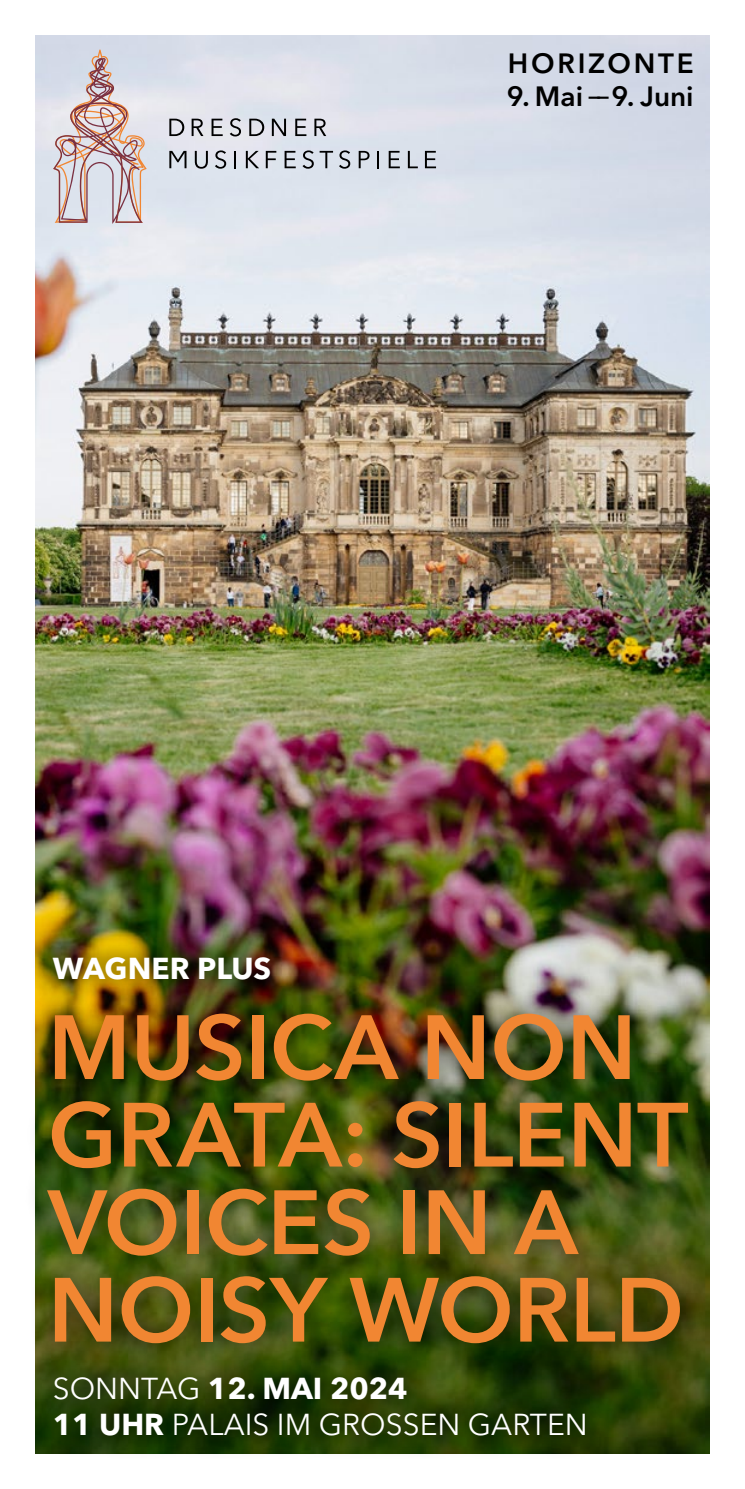
<style>
.page{position:relative;width:745px;height:1489px;background:#fff}
.page>*{position:absolute;margin:0;border:0;box-sizing:border-box;transform-origin:0 0}
.t1{font:600 90px/87.5px "Avenir Next LT Pro";letter-spacing:-.005em;color:#f18632}
.t2{font:30px/36px "Avenir Next LT Pro";color:#fff}
.t3{font:700 30px "Avenir Next LT Pro";color:#fff}
.t4{font:600 27.75px "Avenir Next LT Pro";letter-spacing:.095em;color:#000}
.s1{font-size:20.75px}
.s2{font-weight:700}
</style>
<div class="page">
<img style="left:35px;top:35px;width:674px;height:896px">
<div style="left:22px;top:931px;width:690px;height:529px;background:#000;opacity:.5"></div>
<svg style="left:169px;top:119px;width:15px;height:17px"></svg>
<svg style="left:191px;top:119px;width:12px;height:17px"></svg>
<svg style="left:211px;top:119px;width:11px;height:17px"></svg>
<svg style="left:229px;top:118px;width:12px;height:18px"></svg>
<svg style="left:249px;top:119px;width:15px;height:17px"></svg>
<svg style="left:272px;top:119px;width:14px;height:17px"></svg>
<svg style="left:295px;top:119px;width:11px;height:17px"></svg>
<svg style="left:169px;top:151px;width:17px;height:17px"></svg>
<svg style="left:195px;top:151px;width:13px;height:18px"></svg>
<svg style="left:215px;top:150px;width:11px;height:19px"></svg>
<svg style="left:234px;top:151px;width:2px;height:17px"></svg>
<svg style="left:246px;top:151px;width:13px;height:17px"></svg>
<svg style="left:265px;top:151px;width:11px;height:17px"></svg>
<svg style="left:284px;top:151px;width:11px;height:17px"></svg>
<svg style="left:302px;top:150px;width:11px;height:19px"></svg>
<svg style="left:319px;top:151px;width:14px;height:17px"></svg>
<svg style="left:339px;top:150px;width:11px;height:19px"></svg>
<svg style="left:358px;top:151px;width:11px;height:17px"></svg>
<svg style="left:377px;top:151px;width:2px;height:17px"></svg>
<svg style="left:388px;top:151px;width:11px;height:17px"></svg>
<svg style="left:407px;top:151px;width:10px;height:17px"></svg>
<svg style="left:424px;top:151px;width:12px;height:17px"></svg>
<svg style="left:314px;top:119px;width:12px;height:17px"></svg>
<svg style="left:53px;top:50px;width:94px;height:174px;background:#d1c2c6"></svg>
<p class="t4" style="left:507px;top:46px;width:187px">HORIZONTE</p>
<p class="t4" style="left:506px;top:79px;width:188px">9. Mai <span class="s1">−−</span>9. Juni</p>
<p class="t3" style="left:53px;top:950px;width:220px">WAGNER PLUS</p>
<h1 class="t1" style="left:48px;top:1003px;width:641px">MUSICA NON<br>GRATA: SILENT<br>VOICES IN A<br>NOISY WORLD</h1>
<p class="t2" style="left:53px;top:1370px;width:536px">SONNTAG <span class="s2">12. MAI 2024<br>11 UHR</span> PALAIS IM GROSSEN GARTEN</p>
</div>
